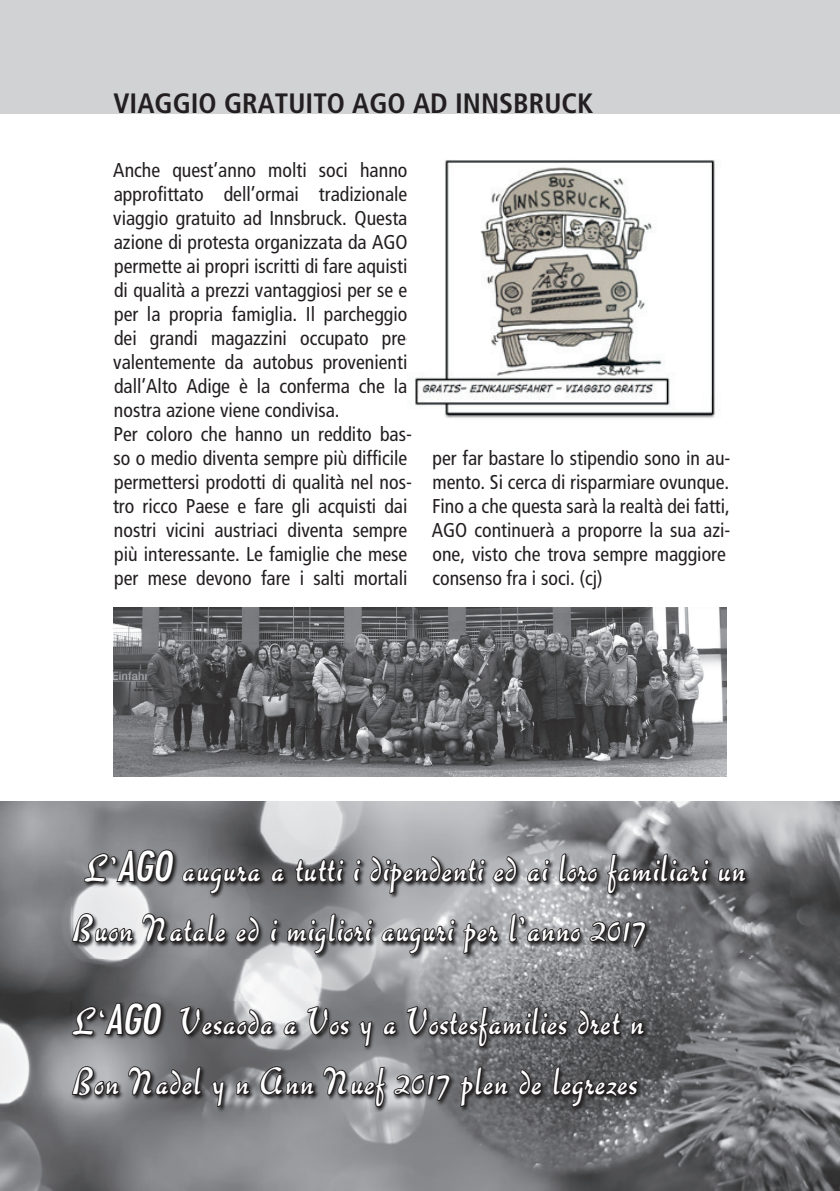
<style>
.page{position:relative;width:840px;height:1191px;background:#fff}
.page>*{position:absolute;margin:0;border:0;box-sizing:border-box;transform-origin:0 0}
.t1{font:40px/60px "Cg Chaplin";color:#fff}
.t2{font:700 condensed 28px "Frutiger";color:#231f20}
.t3{font:condensed 20px/24px "Frutiger";color:#231f20}
.s1{font-family:"Futura";font-style:italic;font-stretch:condensed}
</style>
<div class="page">
<div style="left:0;top:0;width:839px;height:113px;background:#d1d2d4"></div>
<img style="left:113px;top:607px;width:613px;height:170px">
<img style="left:0;top:801px;width:839px;height:390px">
<img style="left:414px;top:160px;width:302px;height:259px">
<img style="left:71px;top:848px;width:679px;height:110px">
<svg style="left:83px;top:840px;width:92px;height:43px"></svg>
<svg style="left:181px;top:864px;width:81px;height:31px"></svg>
<svg style="left:716px;top:837px;width:30px;height:46px"></svg>
<svg style="left:71px;top:897px;width:63px;height:47px"></svg>
<svg style="left:141px;top:912px;width:86px;height:31px"></svg>
<svg style="left:234px;top:915px;width:26px;height:28px"></svg>
<svg style="left:269px;top:837px;width:440px;height:140px"></svg>
<img style="left:70px;top:1001px;width:579px;height:110px">
<svg style="left:71px;top:990px;width:574px;height:118px"></svg>
<h2 class="t2" style="left:113px;top:87px;width:481px">VIAGGIO GRATUITO AGO AD INNSBRUCK</h2>
<p class="t3" style="left:113px;top:158px;width:300px">Anche quest’anno molti soci hanno approfittato dell’ormai tradizionale viaggio gratuito ad Innsbruck. Questa azione di protesta organizzata da AGO permette ai propri iscritti di fare aquisti di qualità a prezzi vantaggiosi per se e per la propria famiglia. Il parcheggio dei grandi magazzini occupato pre&shy;valentemente da autobus provenienti dall’Alto Adige è la conferma che la nostra azione viene condivisa.<br>Per coloro che hanno un reddito bas&shy;so o medio diventa sempre più difficile permettersi prodotti di qualità nel nos&shy;tro ricco Paese e fare gli acquisti dai nostri vicini austriaci diventa sempre più interessante. Le famiglie che mese per mese devono fare i salti mortali</p>
<p class="t3" style="left:431px;top:446px;width:300px">per far bastare lo stipendio sono in au&shy;mento. Si cerca di risparmiare ovunque.<br>Fino a che questa sarà la realtà dei fatti, AGO continuerà a proporre la sua azi&shy;one, visto che trova sempre maggiore consenso fra i soci. (cj)</p>
<h1 class="t1" style="left:72px;top:838px;width:674px;text-indent:12px">L’<span class="s1">AGO</span> augura a tutti i dipendenti ed ai loro familiari un<br>Buon Natale ed i migliori auguri per l’anno 2017</h1>
<h1 class="t1" style="left:72px;top:991px;width:573px">L‘<span class="s1">AGO</span> Vesaoda a Vos y a Vostesfamilies dret n<br>Bon Nadel y n Ann Nuef 2017 plen de legrezes</h1>
</div>
